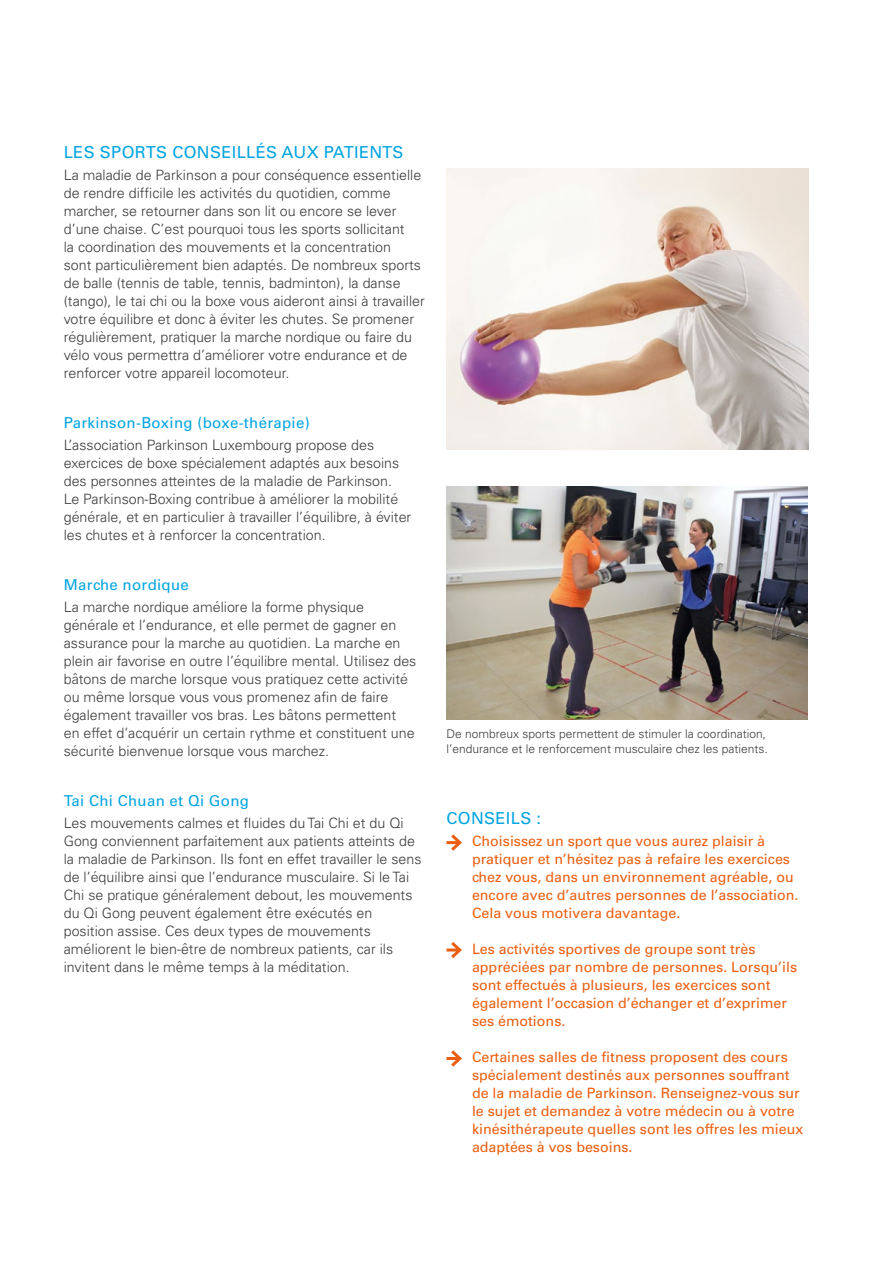
<style>
.page{position:relative;width:893px;height:1263px;background:#fff}
.page>*{position:absolute;margin:0;border:0;box-sizing:border-box;transform-origin:0 0}
.t1{font:16.5px "Univers";letter-spacing:.02em;color:#00a4e1}
.t2{font:15px "Univers";letter-spacing:.02em;color:#00a4e1}
.t3{font:300 14.25px/18px "Univers CE";color:#3b3b3a}
.t4{font:14.25px/18px "Univers";color:#eb5e10}
.t5{font:300 12px/15px "Univers CE";color:#3b3b3a}
</style>
<div class="page">
<hr style="left:446px;top:841px;width:14px;height:3px;background:#eb5e10">
<svg style="left:448px;top:834px;width:14px;height:17px"></svg>
<hr style="left:446px;top:1057px;width:14px;height:3px;background:#eb5e10">
<svg style="left:451px;top:1050px;width:11px;height:17px"></svg>
<hr style="left:446px;top:948px;width:14px;height:3px;background:#eb5e10">
<svg style="left:448px;top:942px;width:14px;height:17px"></svg>
<img style="left:446px;top:169px;width:362px;height:280px">
<img style="left:446px;top:486px;width:361px;height:234px">
<p class="t1" style="left:64px;top:142px;width:341px">LES SPORTS CONSEILLÉS AUX PATIENTS</p>
<p class="t3" style="left:64px;top:166px;width:363px">La maladie de Parkinson a pour conséquence essentielle de rendre difficile les activités du quotidien, comme marcher, se retourner dans son lit ou encore se lever d’une chaise. C’est pourquoi tous les sports sollicitant<br>la coordination des mouvements et la concentration<br>sont particulièrement bien adaptés. De nombreux sports de balle (tennis de table, tennis, badminton), la danse (tango), le tai chi ou la boxe vous aideront ainsi à travailler votre équilibre et donc à éviter les chutes. Se promener régulièrement, pratiquer la marche nordique ou faire du vélo vous permettra d’améliorer votre endurance et de renforcer votre appareil locomoteur.</p>
<p class="t2" style="left:64px;top:413px;width:247px">Parkinson-Boxing (boxe-thérapie)</p>
<p class="t3" style="left:64px;top:436px;width:349px">L’association Parkinson Luxembourg propose des exercices de boxe spécialement adaptés aux besoins des personnes atteintes de la maladie de Parkinson.<br>Le Parkinson-Boxing contribue à améliorer la mobilité générale, et en particulier à travailler l’équilibre, à éviter les chutes et à renforcer la concentration.</p>
<p class="t2" style="left:64px;top:575px;width:127px">Marche nordique</p>
<p class="t3" style="left:64px;top:598px;width:354px">La marche nordique améliore la forme physique générale et l’endurance, et elle permet de gagner en assurance pour la marche au quotidien. La marche en plein air favorise en outre l’équilibre mental. Utilisez des bâtons de marche lorsque vous pratiquez cette activité ou même lorsque vous vous promenez afin de faire également travailler vos bras. Les bâtons permettent<br>en effet d’acquérir un certain rythme et constituent une sécurité bienvenue lorsque vous marchez.</p>
<p class="t2" style="left:64px;top:791px;width:187px">Tai Chi Chuan et Qi Gong</p>
<p class="t3" style="left:64px;top:814px;width:359px">Les mouvements calmes et fluides du Tai Chi et du Qi Gong conviennent parfaitement aux patients atteints de la maladie de Parkinson. Ils font en effet travailler le sens de l’équilibre ainsi que l’endurance musculaire. Si le Tai Chi se pratique généralement debout, les mouvements du Qi Gong peuvent également être exécutés en position assise. Ces deux types de mouvements améliorent le bien-être de nombreux patients, car ils invitent dans le même temps à la méditation.</p>
<p class="t5" style="left:446px;top:727px;width:323px">De nombreux sports permettent de stimuler la coordination, l’endurance et le renforcement musculaire chez les patients.</p>
<p class="t1" style="left:446px;top:808px;width:96px">CONSEILS :</p>
<p class="t4" style="left:472px;top:832px;width:328px">Choisissez un sport que vous aurez plaisir à pratiquer et n’hésitez pas à refaire les exercices chez vous, dans un environnement agréable, ou encore avec d’autres personnes de l’association.<br>Cela vous motivera davantage.</p>
<p class="t4" style="left:472px;top:940px;width:327px">Les activités sportives de groupe sont très appréciées par nombre de personnes. Lorsqu’ils sont effectués à plusieurs, les exercices sont également l’occasion d’échanger et d’exprimer ses émotions.</p>
<p class="t4" style="left:472px;top:1048px;width:333px">Certaines salles de fitness proposent des cours spécialement destinés aux personnes souffrant de la maladie de Parkinson. Renseignez-vous sur le sujet et demandez à votre médecin ou à votre kinésithérapeute quelles sont les offres les mieux adaptées à vos besoins.</p>
</div>
